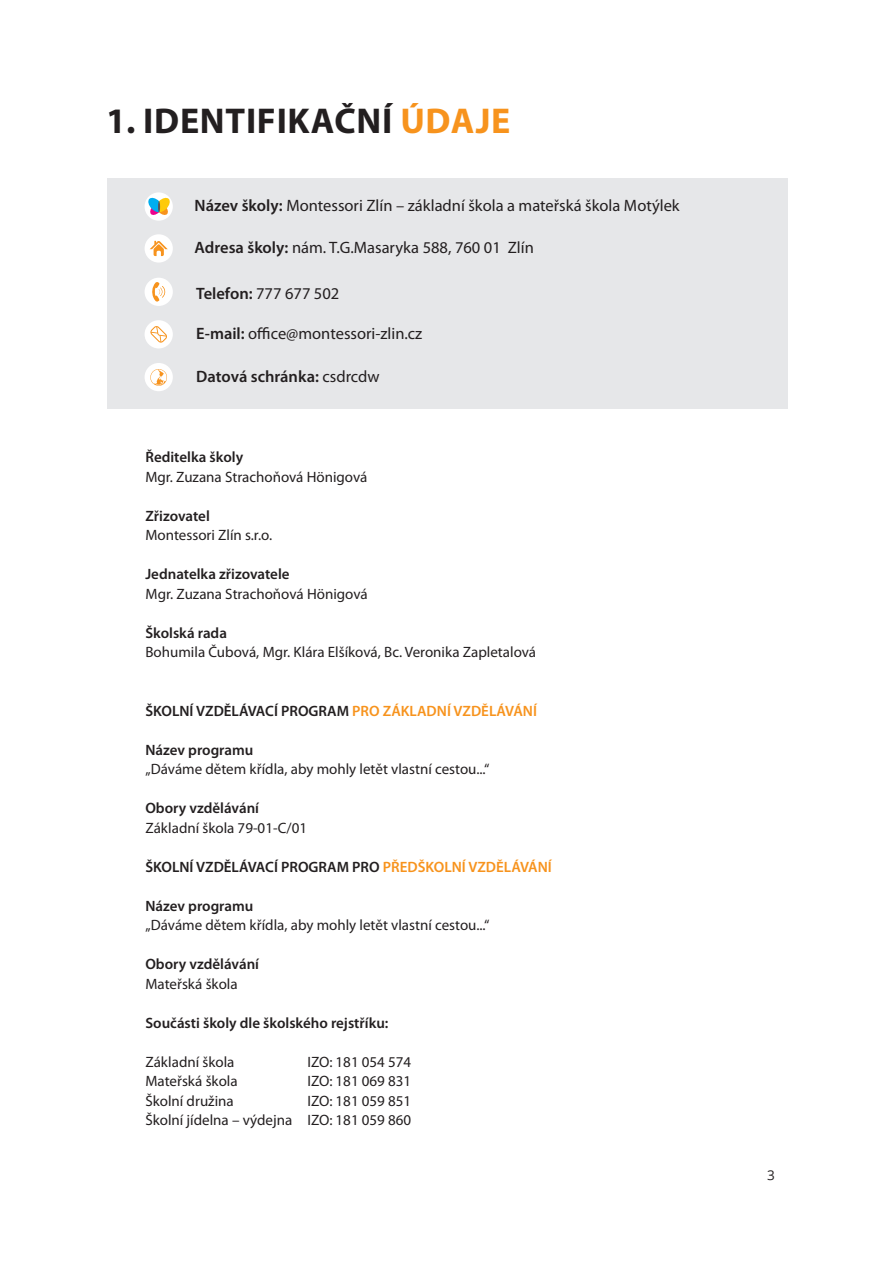
<style>
.page{position:relative;width:893px;height:1263px;background:#fff}
.page>*{position:absolute;margin:0;border:0;box-sizing:border-box;transform-origin:0 0}
.t1{font:700 36px "Myriad Pro";letter-spacing:.02em;color:#231f20}
.t2{font:16.5px "Myriad Pro";color:#231f20}
.t3{font:600 16.5px "Myriad Pro";color:#231f20}
.t4{font:15px/19.5px "Myriad Pro";color:#231f20;text-align:right}
.t5{font:600 15px "Myriad Pro";color:#231f20}
.t6{font:13.5px "Open Sans";color:#231f20}
.s1{color:#f7931d}
.s2{font-weight:600}
.s3{font-weight:400}
</style>
<div class="page">
<div style="left:107px;top:179px;width:680px;height:230px;background:#e6e7e9"></div>
<div style="left:145px;top:363px;width:28px;height:28px;background:#fff;border-radius:50%"></div>
<svg style="left:150px;top:369px;width:17px;height:17px"></svg>
<div style="left:145px;top:320px;width:28px;height:28px;background:#fff;border-radius:50%"></div>
<svg style="left:150px;top:326px;width:17px;height:17px"></svg>
<div style="left:145px;top:278px;width:28px;height:28px;background:#fff;border-radius:50%"></div>
<svg style="left:152px;top:282px;width:14px;height:20px"></svg>
<div style="left:145px;top:234px;width:28px;height:29px;background:#fff;border-radius:50%"></div>
<div style="left:145px;top:192px;width:28px;height:29px;background:#fff;border-radius:50%"></div>
<svg style="left:150px;top:241px;width:18px;height:15px"></svg>
<svg style="left:148px;top:198px;width:23px;height:17px"></svg>
<h1 class="t1" style="left:106px;top:98px;width:406px">1. IDENTIFIKAČNÍ <span class="s1">ÚDAJE</span></h1>
<p class="t2" style="left:195px;top:195px;width:486px"><span class="s2">Název školy:</span> Montessori Zlín – základní škola a mateřská škola Motýlek</p>
<p class="t2" style="left:195px;top:238px;width:341px"><span class="s2">Adresa školy:</span> nám. T.G.Masaryka 588, 760 01 Zlín</p>
<p class="t2" style="left:196px;top:283px;width:145px"><span class="s2">Telefon:</span> 777 677 502</p>
<p class="t2" style="left:196px;top:324px;width:228px"><span class="s2">E-mail:</span> office@montessori-zlin.cz</p>
<p class="t3" style="left:196px;top:366px;width:185px">Datová schránka: <span class="s3">csdrcdw</span></p>
<p class="t5" style="left:145px;top:447px;width:99px">Ředitelka školy</p>
<p class="t4" style="left:145px;top:466px;width:224px">Mgr. Zuzana Strachoňová Hönigová</p>
<p class="t5" style="left:145px;top:506px;width:66px">Zřizovatel</p>
<p class="t4" style="left:145px;top:525px;width:128px">Montessori Zlín s.r.o.</p>
<p class="t5" style="left:145px;top:564px;width:146px">Jednatelka zřizovatele</p>
<p class="t4" style="left:146px;top:583px;width:224px">Mgr. Zuzana Strachoňová Hönigová</p>
<p class="t5" style="left:145px;top:623px;width:83px">Školská rada</p>
<p class="t4" style="left:145px;top:642px;width:392px">Bohumila Čubová, Mgr. Klára Elšíková, Bc. Veronika Zapletalová</p>
<p class="t5" style="left:145px;top:701px;width:393px">ŠKOLNÍ VZDĚLÁVACÍ PROGRAM <span class="s1">PRO ZÁKLADNÍ VZDĚLÁVÁNÍ</span></p>
<p class="t5" style="left:145px;top:740px;width:109px">Název programu</p>
<p class="t4" style="left:145px;top:759px;width:346px">„Dáváme dětem křídla, aby mohly letět vlastní cestou...“</p>
<p class="t5" style="left:145px;top:798px;width:115px">Obory vzdělávání</p>
<p class="t4" style="left:145px;top:817px;width:163px">Základní škola 79-01-C/01</p>
<p class="t5" style="left:145px;top:857px;width:408px">ŠKOLNÍ VZDĚLÁVACÍ PROGRAM PRO <span class="s1">PŘEDŠKOLNÍ VZDĚLÁVÁNÍ</span></p>
<p class="t5" style="left:145px;top:896px;width:109px">Název programu</p>
<p class="t4" style="left:145px;top:915px;width:346px">„Dáváme dětem křídla, aby mohly letět vlastní cestou...“</p>
<p class="t5" style="left:145px;top:954px;width:115px">Obory vzdělávání</p>
<p class="t4" style="left:145px;top:973px;width:94px">Mateřská škola</p>
<p class="t5" style="left:145px;top:1013px;width:244px">Součásti školy dle školského rejstříku:</p>
<p class="t4" style="left:145px;top:1051px;width:91px">Základní škola</p>
<p class="t4" style="left:307px;top:1051px;width:105px">IZO: 181 054 574</p>
<p class="t4" style="left:145px;top:1071px;width:94px">Mateřská škola</p>
<p class="t4" style="left:307px;top:1071px;width:105px">IZO: 181 069 831</p>
<p class="t4" style="left:145px;top:1090px;width:90px">Školní družina</p>
<p class="t4" style="left:145px;top:1090px;width:267px">IZO: 181 059 851<br>Školní jídelna – výdejna IZO: 181 059 860</p>
<p class="t6" style="left:767px;top:1166px;width:9px">3</p>
</div>
